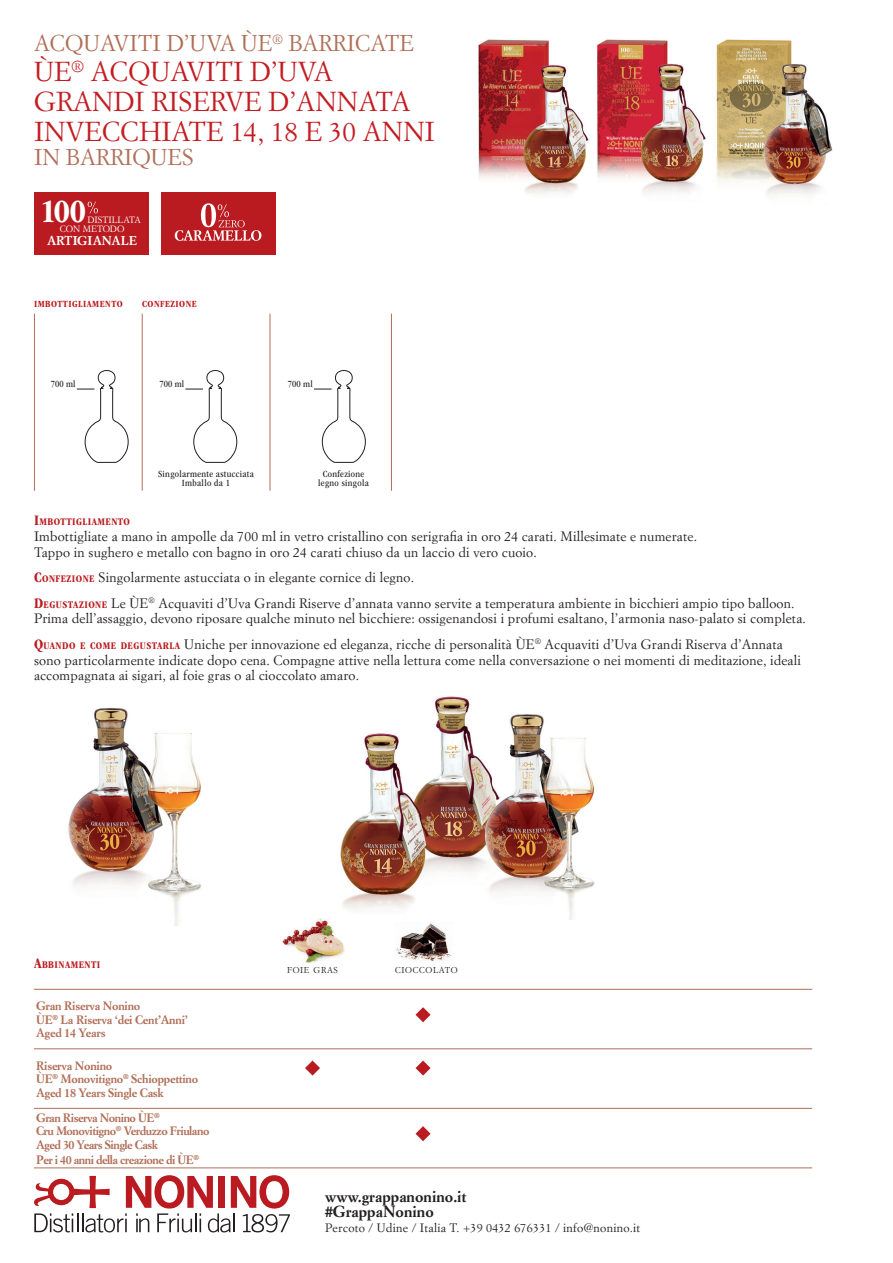
<style>
.page{position:relative;width:893px;height:1263px;background:#fff}
.page>*{position:absolute;margin:0;border:0;box-sizing:border-box;transform-origin:0 0}
.t1{font:700 condensed 33.6px "ITC Garamond Std";color:#fff}
.t2{font:27px/30px "Simoncini Garamond Std";color:#c31d22}
.t3{font:22.5px "Simoncini Garamond Std";color:#b06f58}
.t4{font:700 15.75px/15.8px "Simoncini Garamond Std";color:#231f20}
.t5{font:13.5px/15.8px "Simoncini Garamond Std";letter-spacing:.01em;color:#231f20}
.t6{font:700 12.6px "Simoncini Garamond Std";color:#fff}
.t7{font:700 12px/13.5px "Simoncini Garamond Std";letter-spacing:-.02em;color:#b06f58}
.t8{font:700 12px/13.5px "Simoncini Garamond Std";letter-spacing:-.04em;color:#b06f58}
.t9{font:12px "Simoncini Garamond Std";letter-spacing:.02em;color:#231f20}
.t10{font:700 condensed 10.5px "ITC Garamond Std";letter-spacing:.045em;color:#ba1b20}
.t11{font:condensed 9.75px/9.3px "ITC Garamond Std";letter-spacing:.03em;color:#231f20;text-align:center}
.t12{font:700 condensed 9.75px "ITC Garamond Std";letter-spacing:.05em;color:#ba1b20}
.t13{font:9px/9.3px "Simoncini Garamond Std";color:#fff}
.t14{font:8.4px "Simoncini Garamond Std";letter-spacing:.075em;color:#231f20}
.s1{font-size:15px}
.s2{font-family:"ITC Garamond Std";font-weight:700;font-stretch:condensed;font-size:15px;color:#ba1b20}
.s3{font-family:"ITC Garamond Std";font-weight:700;font-stretch:condensed;font-size:10.5px;color:#ba1b20}
</style>
<div class="page">
<svg style="left:34px;top:1175px;width:256px;height:57px"></svg>
<hr style="left:34px;top:1048px;width:778px;height:1px;background:#b06f58">
<hr style="left:34px;top:989px;width:778px;height:1px;background:#b06f58">
<hr style="left:34px;top:1108px;width:778px;height:1px;background:#b06f58">
<hr style="left:34px;top:1167px;width:778px;height:1px;background:#b06f58">
<svg style="left:416px;top:1007px;width:15px;height:15px"></svg>
<svg style="left:416px;top:1060px;width:15px;height:15px"></svg>
<svg style="left:305px;top:1060px;width:15px;height:15px"></svg>
<svg style="left:416px;top:1126px;width:15px;height:15px"></svg>
<img style="left:340px;top:696px;width:255px;height:223px">
<img style="left:68px;top:707px;width:133px;height:219px">
<img style="left:478px;top:39px;width:355px;height:156px">
<hr style="left:270px;top:314px;width:1px;height:177px;background:#b06f58">
<hr style="left:391px;top:314px;width:1px;height:177px;background:#b06f58">
<hr style="left:142px;top:314px;width:1px;height:177px;background:#b06f58">
<hr style="left:34px;top:314px;width:1px;height:177px;background:#b06f58">
<img style="left:396px;top:923px;width:56px;height:39px">
<img style="left:282px;top:915px;width:62px;height:48px">
<svg style="left:77px;top:370px;width:52px;height:93px"></svg>
<svg style="left:185px;top:370px;width:52px;height:93px"></svg>
<svg style="left:314px;top:370px;width:52px;height:93px"></svg>
<div style="left:34px;top:192px;width:114px;height:62px;background:#ba1b20"></div>
<svg style="left:88px;top:202px;width:10px;height:11px"></svg>
<div style="left:161px;top:192px;width:114px;height:62px;background:#ba1b20"></div>
<svg style="left:175px;top:203px;width:86px;height:38px"></svg>
<h3 class="t3" style="left:34px;top:30px;width:381px">ACQUAVITI D’UVA ÙE<sup>®</sup> BARRICATE</h3>
<h2 class="t2" style="left:34px;top:56px;width:402px">ÙE<sup>®</sup> ACQUAVITI D’UVA<br>GRANDI RISERVE D’ANNATA<br>INVECCHIATE 14, 18 E 30 ANNI</h2>
<h3 class="t3" style="left:34px;top:144px;width:161px">IN BARRIQUES</h3>
<h1 class="t1" style="left:40px;top:193px;width:47px">100</h1>
<p class="t6" style="left:47px;top:233px;width:92px">ARTIGIANALE</p>
<p class="t13" style="left:60px;top:215px;width:83px;text-indent:28px">DISTILLATA<br>CON METODO</p>
<p class="t12" style="left:34px;top:298px;width:90px">IMBOTTIGLIAMENTO</p>
<p class="t12" style="left:142px;top:298px;width:56px">CONFEZIONE</p>
<p class="t11" style="left:51px;top:380px;width:26px">700 ml</p>
<p class="t11" style="left:159px;top:380px;width:26px">700 ml</p>
<p class="t11" style="left:288px;top:380px;width:26px">700 ml</p>
<p class="t11" style="left:158px;top:469px;width:97px">Singolarmente astucciata<br>Imballo da 1</p>
<p class="t11" style="left:318px;top:469px;width:52px">Confezione legno singola</p>
<p class="t10" style="left:34px;top:516px;width:97px"><span class="s1">I</span>MBOTTIGLIAMENTO</p>
<p class="t5" style="left:34px;top:528px;width:664px">Imbottigliate a mano in ampolle da 700 ml in vetro cristallino con serigrafia in oro 24 carati. Millesimate e numerate.<br>Tappo in sughero e metallo con bagno in oro 24 carati chiuso da un laccio di vero cuoio.</p>
<p class="t5" style="left:34px;top:564px;width:762px;line-height:25.5px"><span class="s2">C</span><span class="s3">ONFEZIONE</span> Singolarmente astucciata o in elegante cornice di legno.<br><span class="s2">D</span><span class="s3">EGUSTAZIONE</span> Le ÙE<sup>®</sup> Acquaviti d’Uva Grandi Riserve d’annata vanno servite a temperatura ambiente in bicchieri ampio tipo balloon.</p>
<p class="t5" style="left:34px;top:606px;width:773px;line-height:25.5px">Prima dell’assaggio, devono riposare qualche minuto nel bicchiere: ossigenandosi i profumi esaltano, l’armonia naso-palato si completa.<br><span class="s2">Q</span><span class="s3">UANDO E COME DEGUSTARLA</span> Uniche per innovazione ed eleganza, ricche di personalità ÙE<sup>®</sup> Acquaviti d’Uva Grandi Riserva d’Annata</p>
<p class="t5" style="left:34px;top:652px;width:768px">sono particolarmente indicate dopo cena. Compagne attive nella lettura come nella conversazione o nei momenti di meditazione, ideali accompagnata ai sigari, al foie gras o al cioccolato amaro.</p>
<p class="t10" style="left:34px;top:959px;width:68px"><span class="s1">A</span>BBINAMENTI</p>
<p class="t7" style="left:36px;top:999px;width:153px">Gran Riserva Nonino<br>ÙE<sup>®</sup> La Riserva ‘dei Cent’Anni’<br>Aged 14 Years</p>
<p class="t7" style="left:36px;top:1059px;width:164px">Riserva Nonino<br>ÙE<sup>®</sup> Monovitigno<sup>®</sup> Schioppettino<br>Aged 18 Years Single Cask</p>
<p class="t8" style="left:36px;top:1111px;width:175px">Gran Riserva Nonino ÙE<sup>®<br></sup>Cru Monovitigno<sup>®</sup> Verduzzo Friulano<br>Aged 30 Years Single Cask</p>
<p class="t8" style="left:36px;top:1153px;width:164px">Per i 40 anni della creazione di ÙE<sup>®</sup></p>
<p class="t14" style="left:287px;top:965px;width:52px">FOIE GRAS</p>
<p class="t14" style="left:395px;top:965px;width:64px">CIOCCOLATO</p>
<p class="t4" style="left:325px;top:1189px;width:143px">www.grappanonino.it #GrappaNonino</p>
<p class="t9" style="left:325px;top:1221px;width:317px">Percoto / Udine / Italia T. +39 0432 676331 / info@nonino.it</p>
</div>
